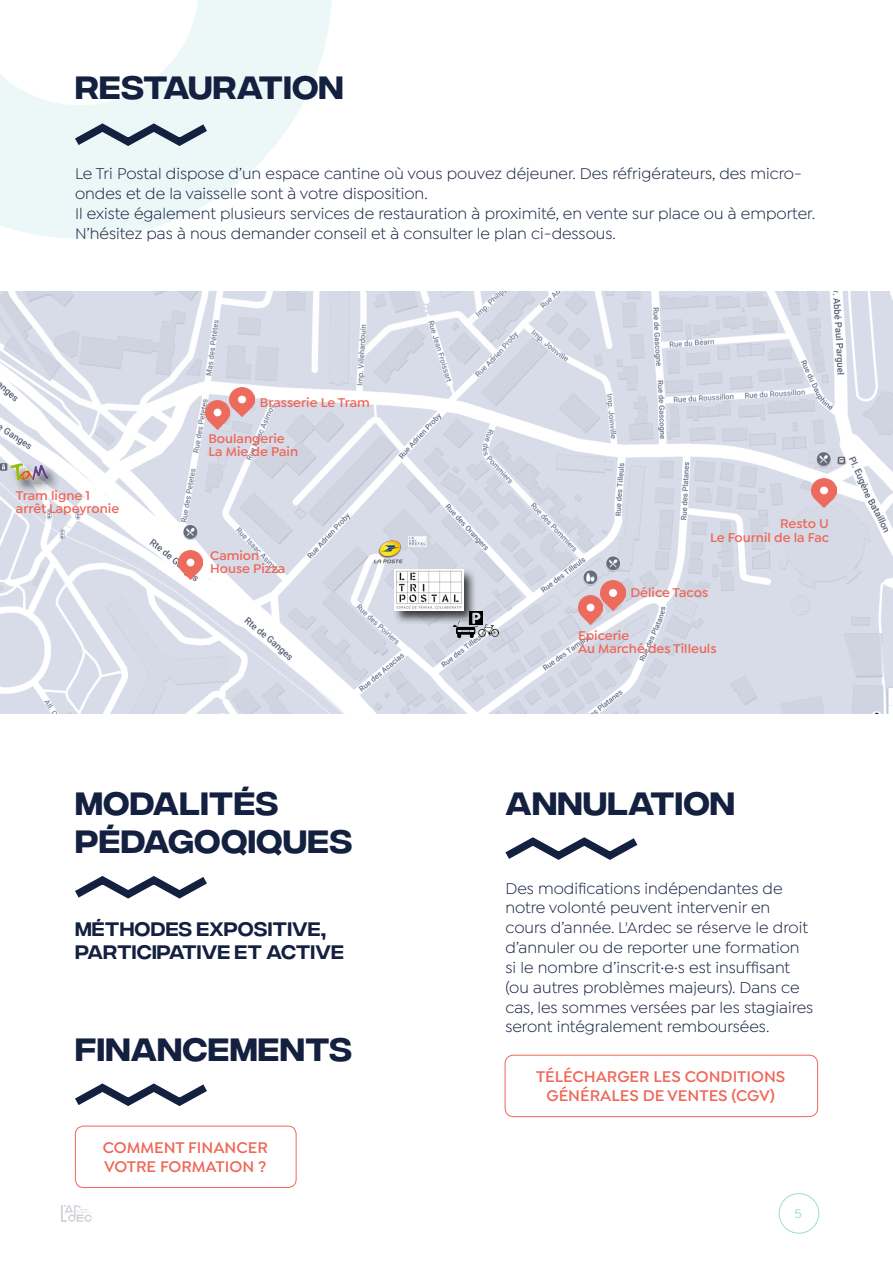
<style>
.page{position:relative;width:893px;height:1263px;background:#fff}
.page>*{position:absolute;margin:0;border:0;box-sizing:border-box;transform-origin:0 0}
.t1{font:500 32.25px/38.7px "Integral CF";letter-spacing:.01em;color:#14203f}
.t2{font:19.5px/23.4px "Integral CF";letter-spacing:.01em;color:#14203f}
.t3{font:16.5px/19.8px "Isidora Sans";color:#14203f}
.t4{font:600 16.5px/19.8px "Isidora Sans";color:#ee6758}
.t5{font:600 13.5px/13.5px "Isidora Sans";color:#ee6758}
.t6{font:500 13.5px "Isidora Sans";color:#9edbd7}
</style>
<div class="page">
<svg style="left:0;top:0;width:332px;height:239px;fill:#ecf7f7"></svg>
<svg style="left:61px;top:1205px;width:31px;height:17px"></svg>
<div style="left:779px;top:1193px;width:40px;height:40px;border:1px solid #9edbd7;border-radius:50%"></div>
<svg style="left:67px;top:117px;width:148px;height:35px;background:#bec9cf"></svg>
<svg style="left:0;top:291px;width:893px;height:423px;fill:#d7dce8"></svg>
<div style="left:393px;top:568px;width:84px;height:56px;background:#000;opacity:.75"></div>
<img style="left:395px;top:570px;width:68px;height:41px">
<img style="left:370px;top:537px;width:38px;height:29px">
<img style="left:454px;top:611px;width:29px;height:27px">
<div style="left:9px;top:462px;width:52px;height:35px;background:#000;opacity:.75"></div>
<img style="left:10px;top:464px;width:38px;height:20px">
<img style="left:230px;top:387px;width:24px;height:29px">
<img style="left:206px;top:401px;width:24px;height:29px">
<img style="left:178px;top:550px;width:25px;height:29px">
<img style="left:578px;top:595px;width:24px;height:30px">
<img style="left:601px;top:581px;width:24px;height:29px">
<img style="left:812px;top:478px;width:24px;height:29px">
<img style="left:478px;top:625px;width:21px;height:11px">
<div style="left:505px;top:1055px;width:313px;height:62px;border:1px solid #ee6758;border-radius:9px"></div>
<svg style="left:75px;top:876px;width:132px;height:23px"></svg>
<svg style="left:505px;top:837px;width:133px;height:23px"></svg>
<svg style="left:75px;top:1083px;width:132px;height:23px"></svg>
<div style="left:75px;top:1126px;width:221px;height:62px;border:1px solid #ee6758;border-radius:8px"></div>
<h1 class="t1" style="left:75px;top:71px;width:270px">RESTAURATION</h1>
<p class="t3" style="left:75px;top:164px;width:742px">Le Tri Postal dispose d’un espace cantine où vous pouvez déjeuner. Des réfrigérateurs, des micro&shy;ondes et de la vaisselle sont à votre disposition.<br>Il existe également plusieurs services de restauration à proximité, en vente sur place ou à emporter.<br>N’hésitez pas à nous demander conseil et à consulter le plan ci-dessous.</p>
<p class="t5" style="left:16px;top:489px;width:105px">Tram ligne 1 arrêt Lapeyronie</p>
<p class="t5" style="left:260px;top:396px;width:112px">Brasserie Le Tram</p>
<p class="t5" style="left:208px;top:431px;width:91px">Boulangerie<br>La Mie de Pain</p>
<p class="t5" style="left:210px;top:548px;width:77px">Camion<br>House Pizza</p>
<p class="t5" style="left:710px;top:517px;width:120px;text-align:right">Resto U<br>Le Fournil de la Fac</p>
<p class="t5" style="left:630px;top:586px;width:79px">Délice Tacos</p>
<p class="t5" style="left:578px;top:628px;width:140px">Epicerie<br>Au Marché des Tilleuls</p>
<h1 class="t1" style="left:75px;top:787px;width:279px">MODALITÉS<br>PÉDAGOQIQUES</h1>
<h1 class="t1" style="left:506px;top:787px;width:231px">ANNULATION</h1>
<p class="t2" style="left:75px;top:919px;width:270px">Méthodes expositive, participative et active</p>
<h1 class="t1" style="left:75px;top:1033px;width:279px">FINANCEMENTS</h1>
<p class="t4" style="left:103px;top:1137px;width:145px">Comment financer votre</p>
<p class="t4" style="left:160px;top:1157px;width:108px">formation ?</p>
<p class="t3" style="left:505px;top:878px;width:309px">Des modifications indépendantes de notre volonté peuvent intervenir en cours d’année. L'Ardec se réserve le droit d’annuler ou de reporter une formation si le nombre d’inscrit·e·s est insuffisant (ou autres problèmes majeurs). Dans ce cas, les sommes versées par les stagiaires seront intégralement remboursées.</p>
<p class="t4" style="left:536px;top:1066px;width:127px">Télécharger les</p>
<p class="t4" style="left:685px;top:1066px;width:100px">Conditions</p>
<p class="t4" style="left:546px;top:1086px;width:75px">Générales</p>
<p class="t4" style="left:643px;top:1086px;width:67px">de Ventes</p>
<p class="t4" style="left:731px;top:1086px;width:45px">(CGV)</p>
<p class="t6" style="left:794px;top:1206px;width:9px">5</p>
</div>
